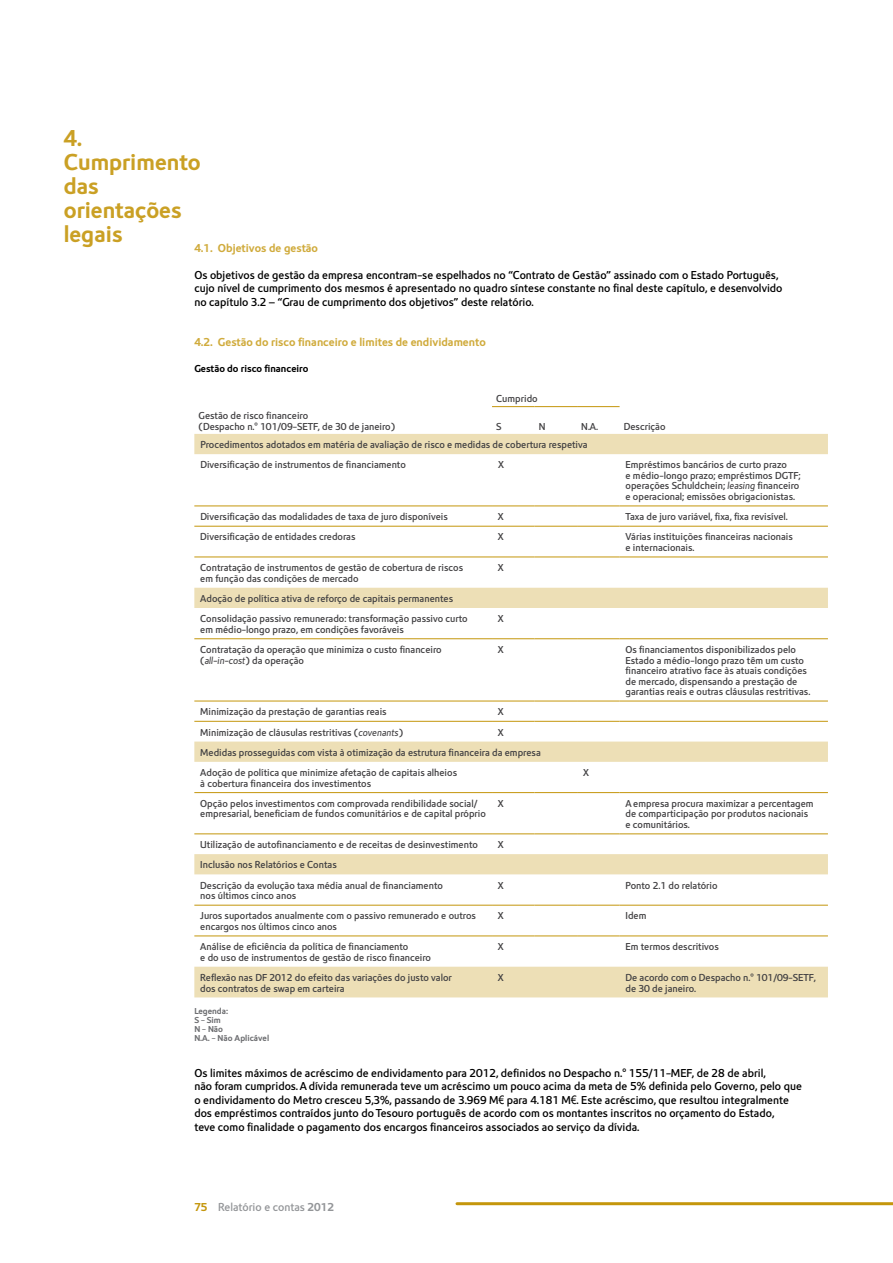
<style>
.page{position:relative;width:893px;height:1263px;background:#fff}
.page>*{position:absolute;margin:0;border:0;box-sizing:border-box;transform-origin:0 0}
.t1{font:24px/24px "Metrolis Negro";color:#caa024}
.t2{font:12px/13.5px "Metrolis Redondo";color:#000}
.t3{font:12px "Metrolis Negro";color:#d0ab3c}
.t4{font:12px "Metrolis Redondo";color:#939598}
.t5{font:10.5px/10.5px "Metrolis Redondo";color:#414042}
.t6{font:10.5px "Metrolis Negro";color:#000}
.t7{font:9px/9px "Metrolis Negro";color:#6d6e71}
.s1{font-family:"Metrolis";font-style:italic}
.s2{font-family:"Arial Narrow"}
.s3{font-family:"Metrolis Negro";color:#c4960c}
.s4{font-family:"Metrolis Negro"}
</style>
<div class="page">
<hr style="left:457px;top:1202px;width:436px;height:3px;background:#c4960c">
<svg style="left:194px;top:434px;width:634px;height:563px"></svg>
<hr style="left:194px;top:505px;width:298px;height:1px;background:#c4960c">
<hr style="left:492px;top:505px;width:42px;height:1px;background:#c4960c">
<hr style="left:534px;top:505px;width:43px;height:1px;background:#c4960c">
<hr style="left:577px;top:505px;width:43px;height:1px;background:#c4960c">
<hr style="left:620px;top:505px;width:208px;height:1px;background:#c4960c">
<hr style="left:194px;top:526px;width:298px;height:1px;background:#c4960c">
<hr style="left:492px;top:526px;width:42px;height:1px;background:#c4960c">
<hr style="left:534px;top:526px;width:43px;height:1px;background:#c4960c">
<hr style="left:577px;top:526px;width:43px;height:1px;background:#c4960c">
<hr style="left:620px;top:526px;width:208px;height:1px;background:#c4960c">
<hr style="left:194px;top:557px;width:298px;height:1px;background:#c4960c">
<hr style="left:492px;top:557px;width:42px;height:1px;background:#c4960c">
<hr style="left:534px;top:557px;width:43px;height:1px;background:#c4960c">
<hr style="left:577px;top:557px;width:43px;height:1px;background:#c4960c">
<hr style="left:620px;top:557px;width:208px;height:1px;background:#c4960c">
<hr style="left:194px;top:638px;width:298px;height:1px;background:#c4960c">
<hr style="left:492px;top:638px;width:42px;height:1px;background:#c4960c">
<hr style="left:534px;top:638px;width:43px;height:1px;background:#c4960c">
<hr style="left:577px;top:638px;width:43px;height:1px;background:#c4960c">
<hr style="left:620px;top:638px;width:208px;height:1px;background:#c4960c">
<hr style="left:194px;top:701px;width:298px;height:1px;background:#c4960c">
<hr style="left:492px;top:701px;width:42px;height:1px;background:#c4960c">
<hr style="left:534px;top:701px;width:43px;height:1px;background:#c4960c">
<hr style="left:577px;top:701px;width:43px;height:1px;background:#c4960c">
<hr style="left:620px;top:701px;width:208px;height:1px;background:#c4960c">
<hr style="left:194px;top:721px;width:298px;height:1px;background:#c4960c">
<hr style="left:492px;top:721px;width:42px;height:1px;background:#c4960c">
<hr style="left:534px;top:721px;width:43px;height:1px;background:#c4960c">
<hr style="left:577px;top:721px;width:43px;height:1px;background:#c4960c">
<hr style="left:620px;top:721px;width:208px;height:1px;background:#c4960c">
<hr style="left:194px;top:792px;width:298px;height:1px;background:#c4960c">
<hr style="left:492px;top:792px;width:42px;height:1px;background:#c4960c">
<hr style="left:534px;top:792px;width:43px;height:1px;background:#c4960c">
<hr style="left:577px;top:792px;width:43px;height:1px;background:#c4960c">
<hr style="left:620px;top:792px;width:208px;height:1px;background:#c4960c">
<hr style="left:194px;top:833px;width:298px;height:1px;background:#c4960c">
<hr style="left:492px;top:833px;width:42px;height:1px;background:#c4960c">
<hr style="left:534px;top:833px;width:43px;height:1px;background:#c4960c">
<hr style="left:577px;top:833px;width:43px;height:1px;background:#c4960c">
<hr style="left:620px;top:833px;width:208px;height:1px;background:#c4960c">
<hr style="left:194px;top:905px;width:298px;height:1px;background:#c4960c">
<hr style="left:492px;top:905px;width:42px;height:1px;background:#c4960c">
<hr style="left:534px;top:905px;width:43px;height:1px;background:#c4960c">
<hr style="left:577px;top:905px;width:43px;height:1px;background:#c4960c">
<hr style="left:620px;top:905px;width:208px;height:1px;background:#c4960c">
<hr style="left:194px;top:935px;width:298px;height:1px;background:#c4960c">
<hr style="left:492px;top:935px;width:42px;height:1px;background:#c4960c">
<hr style="left:534px;top:935px;width:43px;height:1px;background:#c4960c">
<hr style="left:577px;top:935px;width:43px;height:1px;background:#c4960c">
<hr style="left:620px;top:935px;width:208px;height:1px;background:#c4960c">
<hr style="left:492px;top:406px;width:42px;height:1px;background:#c4960c">
<hr style="left:534px;top:406px;width:43px;height:1px;background:#c4960c">
<hr style="left:577px;top:406px;width:43px;height:1px;background:#c4960c">
<h1 class="t1" style="left:64px;top:126px;width:138px">4.<br>Cumprimento das orientações legais</h1>
<p class="t3" style="left:194px;top:241px;width:125px">4.1. Objetivos de gestão</p>
<p class="t2" style="left:194px;top:268px;width:590px">Os objetivos de gestão da empresa encontram-se espelhados no “Contrato de Gestão” assinado com o Estado Português, cujo nível de cumprimento dos mesmos é apresentado no quadro síntese constante no final deste capítulo, e desenvolvido no capítulo 3.2 – “Grau de cumprimento dos objetivos” deste relatório.</p>
<p class="t3" style="left:194px;top:336px;width:293px">4.2. Gestão do risco financeiro e limites de endividamento</p>
<p class="t6" style="left:194px;top:363px;width:116px">Gestão do risco financeiro</p>
<p class="t5" style="left:496px;top:394px;width:43px">Cumprido</p>
<p class="t5" style="left:199px;top:410px;width:198px">Gestão de risco financeiro<br>(Despacho n.º 101/09-SETF, de 30 de janeiro)</p>
<p class="t5" style="left:496px;top:421px;width:7px">S</p>
<p class="t5" style="left:539px;top:421px;width:8px">N</p>
<p class="t5" style="left:581px;top:421px;width:18px">N.A.</p>
<p class="t5" style="left:624px;top:421px;width:43px">Descrição</p>
<p class="t5" style="left:200px;top:434px;width:389px;line-height:20.2px">Procedimentos adotados em matéria de avaliação de risco e medidas de cobertura respetiva<br>Diversificação de instrumentos de financiamento</p>
<p class="t5" style="left:498px;top:460px;width:7px">X</p>
<p class="t5" style="left:626px;top:460px;width:176px">Empréstimos bancários de curto prazo<br>e médio-longo prazo; empréstimos DGTF; operações Schuldchein; <span class="s1">leasing</span> financeiro e operacional; emissões obrigacionistas.</p>
<p class="t5" style="left:200px;top:511px;width:249px">Diversificação das modalidades de taxa de juro disponíveis</p>
<p class="t5" style="left:498px;top:511px;width:7px">X</p>
<p class="t5" style="left:626px;top:511px;width:164px">Taxa de juro variável, fixa, fixa revisível.</p>
<p class="t5" style="left:200px;top:532px;width:157px">Diversificação de entidades credoras</p>
<p class="t5" style="left:498px;top:532px;width:7px">X</p>
<p class="t5" style="left:625px;top:532px;width:169px">Várias instituições financeiras nacionais e internacionais.</p>
<p class="t5" style="left:200px;top:562px;width:264px">Contratação de instrumentos de gestão de cobertura de riscos em função das condições de mercado</p>
<p class="t5" style="left:498px;top:562px;width:7px">X</p>
<p class="t5" style="left:200px;top:588px;width:269px;line-height:20.2px">Adoção de política ativa de reforço de capitais permanentes<br>Consolidação passivo remunerado: transformação passivo curto</p>
<p class="t5" style="left:200px;top:624px;width:205px">em médio-longo prazo, em condições favoráveis</p>
<p class="t5" style="left:498px;top:613px;width:7px">X</p>
<p class="t5" style="left:200px;top:644px;width:243px">Contratação da operação que minimiza o custo financeiro (<span class="s1">all-in-cost</span>) da operação</p>
<p class="t5" style="left:498px;top:644px;width:7px">X</p>
<p class="t5" style="left:625px;top:644px;width:186px">Os financiamentos disponibilizados pelo Estado a médio-longo prazo têm um custo financeiro atrativo face às atuais condições de mercado, dispensando a prestação de garantias reais e outras cláusulas restritivas.</p>
<p class="t5" style="left:200px;top:706px;width:188px">Minimização da prestação de garantias reais</p>
<p class="t5" style="left:498px;top:706px;width:7px">X</p>
<p class="t5" style="left:200px;top:727px;width:204px">Minimização de cláusulas restritivas (<span class="s1">covenants</span>)</p>
<p class="t5" style="left:200px;top:722px;width:342px;line-height:20.2px;text-indent:298px">X<br>Medidas prosseguidas com vista à otimização da estrutura financeira da empresa<br>Adoção de política que minimize afetação de capitais alheios</p>
<p class="t5" style="left:200px;top:778px;width:172px">à cobertura financeira dos investimentos</p>
<p class="t5" style="left:583px;top:767px;width:7px">X</p>
<p class="t5" style="left:200px;top:798px;width:287px">Opção pelos investimentos com comprovada rendibilidade social/ empresarial, beneficiam de fundos comunitários e de capital próprio</p>
<p class="t5" style="left:498px;top:798px;width:7px">X</p>
<p class="t5" style="left:625px;top:798px;width:190px">Aempresa procura maximizar a percentagem de comparticipação por produtos nacionais e comunitários.</p>
<p class="t5" style="left:200px;top:839px;width:279px">Utilização de autofinanciamento e de receitas de desinvestimento</p>
<p class="t5" style="left:498px;top:839px;width:7px">X</p>
<p class="t5" style="left:200px;top:855px;width:244px;line-height:20.2px">Inclusão nos Relatórios e Contas<br>Descrição da evolução taxa média anual de financiamento</p>
<p class="t5" style="left:200px;top:890px;width:97px">nos últimos cinco anos</p>
<p class="t5" style="left:498px;top:880px;width:7px">X</p>
<p class="t5" style="left:625px;top:880px;width:94px">Ponto 2.1 do relatório</p>
<p class="t5" style="left:200px;top:911px;width:277px">Juros suportados anualmente com o passivo remunerado e outros encargos nos últimos cinco anos</p>
<p class="t5" style="left:498px;top:911px;width:7px">X</p>
<p class="t5" style="left:625px;top:911px;width:22px">Idem</p>
<p class="t5" style="left:200px;top:941px;width:232px">Análise de eficiência da política de financiamento<br>e do uso de instrumentos de gestão de risco financeiro</p>
<p class="t5" style="left:498px;top:941px;width:7px">X</p>
<p class="t5" style="left:625px;top:941px;width:95px">Em termos descritivos</p>
<p class="t5" style="left:200px;top:972px;width:253px">Reflexão nas DF 2012 do efeito das variações do justo valor dos contratos de swap em carteira</p>
<p class="t5" style="left:498px;top:972px;width:7px">X</p>
<p class="t5" style="left:625px;top:972px;width:192px">De acordo com o Despacho n.º 101/09-SETF, de 30 de janeiro.</p>
<p class="t7" style="left:194px;top:1006px;width:76px">Legenda:<br>S-Sim<br>N-Não<br>N.A. - Não Aplicável</p>
<p class="t2" style="left:194px;top:1066px;width:609px">Os limites máximos de acréscimo de endividamento para 2012, definidos no Despacho n.º 155/11-MEF, de 28 de abril,<br>não foram cumpridos.Adívida remunerada teve um acréscimo um pouco acima da meta de 5% definida pelo Governo, pelo que o endividamento do Metro cresceu 5,3%, passando de 3.969 M<span class="s2">€</span> para 4.181 M<span class="s2">€</span>. Este acréscimo, que resultou integralmente dos empréstimos contraídos junto do Tesouro português de acordo com os montantes inscritos no orçamento do Estado,<br>teve como finalidade o pagamento dos encargos financeiros associados ao serviço da dívida.</p>
<p class="t4" style="left:194px;top:1200px;width:141px"><span class="s3">75</span> Relatório e contas <span class="s4">2012</span></p>
</div>
